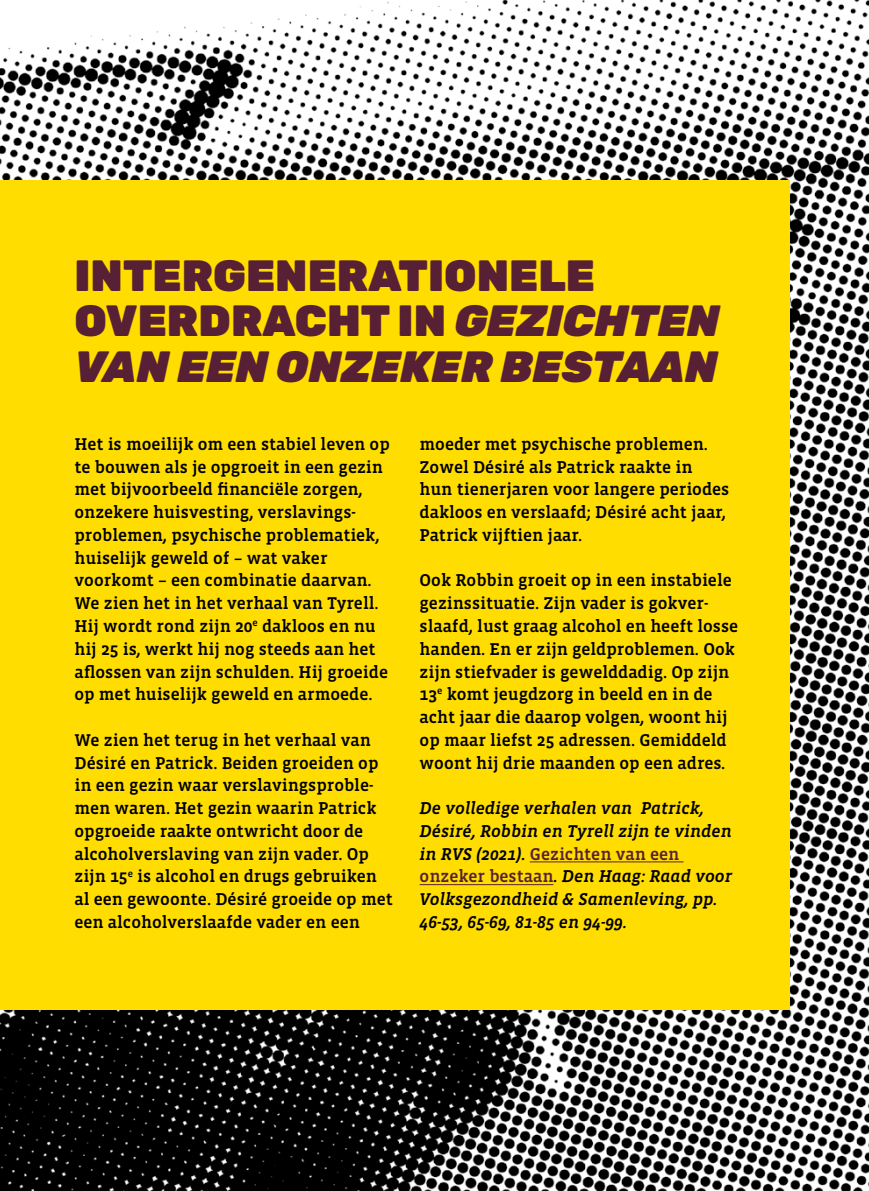
<style>
.page{position:relative;width:869px;height:1191px;background:#fff}
.page>*{position:absolute;margin:0;border:0;box-sizing:border-box;transform-origin:0 0}
.Titel_box_text{font:900 43.75px/45.5px "Rubik";color:#572034}
.Body_box_text{font:500 17.5px/22.8px "Vista Slab OTCE";color:#000}
.Body_box_text-2{font:italic 500 17.5px/22.8px "Vista Slab OTCE";color:#000}
.s1{font-style:italic}
.s2{font-style:normal;color:#572034}
</style>
<div class="page">
<img style="left:0;top:0;width:868px;height:1191px">
<div style="left:0;top:180px;width:789px;height:829px;background:#fd0"></div>
<hr style="left:529px;top:861px;width:154px;height:1px;background:#572034">
<hr style="left:419px;top:884px;width:134px;height:1px;background:#572034">
<p class="Titel_box_text" style="left:74px;top:253px;width:646px">INTERGENERATIONELE<br>OVERDRACHT IN <span class="s1">GEZICHTEN<br>VAN EEN ONZEKER BESTAAN</span></p>
<p class="Body_box_text" style="left:74px;top:432px;width:317px">Het is moeilijk om een stabiel leven op te bouwen als je opgroeit in een gezin met bijvoorbeeld financiële zorgen, onzekere huisvesting, verslavings&shy;problemen, psychische problematiek, huiselijk geweld of – wat vaker voorkomt – een combinatie daarvan.<br>We zien het in het verhaal van Tyrell.<br>Hij wordt rond zijn 20<sup>e</sup> dakloos en nu hij 25 is, werkt hij nog steeds aan het aflossen van zijn schulden. Hij groeide op met huiselijk geweld en armoede.</p>
<p class="Body_box_text" style="left:74px;top:728px;width:319px">We zien het terug in het verhaal van Désiré en Patrick. Beiden groeiden op in een gezin waar verslavingsproble&shy;men waren. Het gezin waarin Patrick opgroeide raakte ontwricht door de alcoholverslaving van zijn vader. Op zijn 15<sup>e</sup> is alcohol en drugs gebruiken al een gewoonte. Désiré groeide op met een alcoholverslaafde vader en een</p>
<p class="Body_box_text" style="left:419px;top:432px;width:311px">moeder met psychische problemen.<br>Zowel Désiré als Patrick raakte in hun tienerjaren voor langere periodes dakloos en verslaafd; Désiré acht jaar, Patrick vijftien jaar.</p>
<p class="Body_box_text" style="left:419px;top:569px;width:320px">Ook Robbin groeit op in een instabiele gezinssituatie. Zijn vader is gokver&shy;slaafd, lust graag alcohol en heeft losse handen. En er zijn geldproblemen. Ook zijn stiefvader is gewelddadig. Op zijn 13<sup>e</sup> komt jeugdzorg in beeld en in de acht jaar die daarop volgen, woont hij op maar liefst 25 adressen. Gemiddeld woont hij drie maanden op een adres.</p>
<p class="Body_box_text-2" style="left:419px;top:796px;width:314px">De volledige verhalen van Patrick, Désiré, Robbin en Tyrell zijn te vinden in RVS (2021). <span class="s2">Gezichten van een onzeker bestaan</span>. Den Haag: Raad voor Volksgezondheid &amp; Samenleving, pp.<br>46-53, 65-69, 81-85 en 94-99.</p>
</div>
